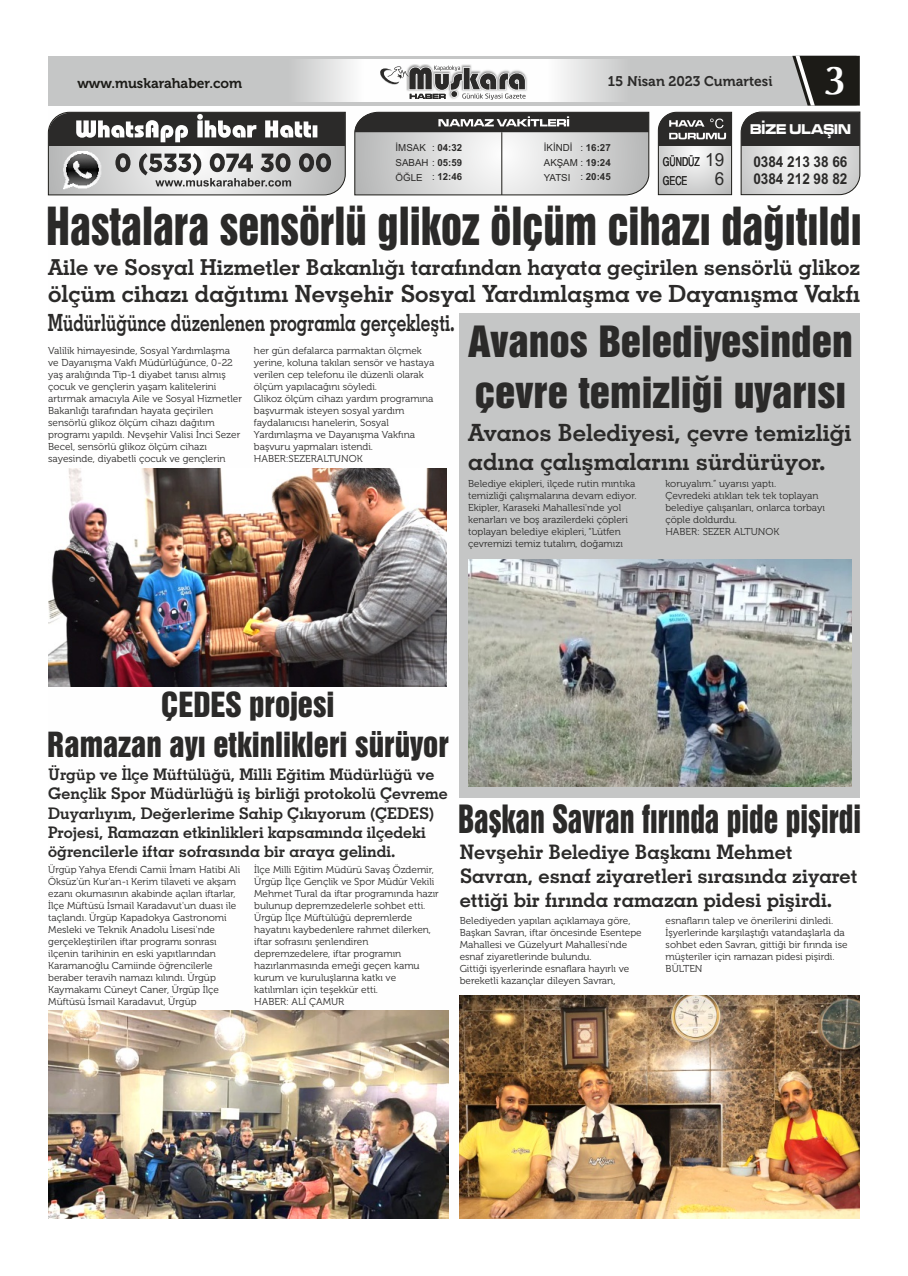
<style>
.page{position:relative;width:908px;height:1276px;background:#fff}
.page>*{position:absolute;margin:0;border:0;box-sizing:border-box;transform-origin:0 0}
.t1{font:47.9px "Swiss 921 BT";color:#2b2a29;scale:.89 1}
.t2{font:700 40.7px "Optima";color:#fefefe}
.t3{font:39.3px/51.6px "Swiss 921 BT";color:#2b2a29;scale:1.06 1}
.t4{font:35.5px "Swiss 921 BT";color:#2b2a29;scale:.84 1}
.t5{font:31.6px/40.6px "Swiss 921 BT";color:#2b2a29;text-align:center}
.t6{font:23.8px/28.5px "Geometric Slabserif 703 Bold BT";color:#2b2a29}
.t7{font:23.7px/28.4px "Geometric Slabserif 703 Bold BT";color:#2b2a29}
.t8{font:22px "Geometric Slabserif 703 Bold BT";color:#2b2a29}
.t9{font:20px/24px "Geometric Slabserif 703 Bold BT";color:#2b2a29}
.t10{font:18px "Arial";color:#2b2a29;scale:.95 1}
.t11{font:16px/19.2px "Geometric Slabserif 703 Bold BT";color:#2b2a29}
.t12{font:700 15px/17.1px "Arial Narrow";color:#2b2a29;scale:1.1 1}
.t13{font:14.7px "Microgramma D Bold Exte";color:#fefefe;scale:.85 1}
.t14{font:14px "Museo 700";color:#1c1b17}
.t15{font:14px "Museo 700";color:#2b2a29}
.t16{font:condensed 12.3px "Helvetica";color:#2b2a29;scale:.86 1}
.t17{font:10px/12px "Museo 300";color:#2b2a29}
.t18{font:9.7px/14.8px "Arial";color:#2b2a29}
.t19{font:700 9.7px "Arial";color:#2b2a29}
.s1{font-weight:700}
.s2{font-weight:400}
.s3{font-family:"Arial";font-stretch:normal;font-size:18px}
</style>
<div class="page">
<svg style="left:47px;top:111px;width:299px;height:85px;background:#90908f"></svg>
<svg style="left:354px;top:111px;width:295px;height:85px;background:#b1b1b1"></svg>
<svg style="left:657px;top:111px;width:75px;height:85px;background:#9e9e9e"></svg>
<div style="left:48px;top:56px;width:811px;height:50px;background:#c5c6c6"></div>
<img style="left:303px;top:60px;width:312px;height:41px">
<svg style="left:740px;top:56px;width:120px;height:140px"></svg>
<img style="left:406px;top:64px;width:121px;height:36px">
<svg style="left:378px;top:66px;width:148px;height:36px;background:#aeadad"></svg>
<div style="left:459px;top:313px;width:400px;height:485px;background:#c5c6c6"></div>
<img style="left:48px;top:468px;width:398px;height:219px">
<img style="left:468px;top:559px;width:382px;height:227px">
<img style="left:459px;top:995px;width:400px;height:223px">
<img style="left:48px;top:1010px;width:400px;height:208px">
<h3 class="t14" style="left:77px;top:78px;width:166px">www.muskarahaber.com</h3>
<h3 class="t15" style="left:607px;top:75px;width:166px">15 Nisan 2023 Cumartesi</h3>
<h2 class="t2" style="left:822px;top:62px;width:26px">3</h2>
<p class="t18" style="left:395px;top:141px;width:68px">İMSAK<br>SABAH : <span class="s1">05:59</span></p>
<p class="t18" style="left:543px;top:141px;width:68px">İKİNDİ<br>AKŞAM : <span class="s1">19:24</span></p>
<p class="t19" style="left:432px;top:144px;width:31px"><span class="s2">:</span> 04:32</p>
<p class="t19" style="left:580px;top:144px;width:32px"><span class="s2">:</span> 16:27</p>
<p class="t18" style="left:395px;top:171px;width:68px">ÖĞLE : <span class="s1">12:46</span></p>
<p class="t18" style="left:543px;top:171px;width:68px">YATSI : <span class="s1">20:45</span></p>
<h3 class="t13" style="left:749px;top:122px;width:120px">BİZE ULAŞIN</h3>
<p class="t16" style="left:662px;top:157px;width:73px">GÜNDÜZ <span class="s3">19</span></p>
<h3 class="t12" style="left:753px;top:155px;width:87px">0384 213 38 66<br>0384 212 98 82</h3>
<p class="t16" style="left:662px;top:176px;width:30px">GECE</p>
<h3 class="t10" style="left:714px;top:172px;width:12px">6</h3>
<h1 class="t1" style="left:46px;top:209px;width:917px">Hastalara sensörlü glikoz ölçüm cihazı dağıtıldı</h1>
<h3 class="t8" style="left:48px;top:258px;width:813px">Aile ve Sosyal Hizmetler Bakanlığı tarafından hayata geçirilen sensörlü glikoz</h3>
<h3 class="t7" style="left:48px;top:282px;width:813px">ölçüm cihazı dağıtımı Nevşehir Sosyal Yardımlaşma ve Dayanışma Vakfı<br>Müdürlüğünce düzenlenen programla gerçekleşti.</h3>
<p class="t17" style="left:48px;top:345px;width:195px">Valilik himayesinde, Sosyal Yardımlaşma ve Dayanışma Vakfı Müdürlüğünce, 0-22 yaş aralığında Tip-1 diyabet tanısı almış çocuk ve gençlerin yaşam kalitelerini artırmak amacıyla Aile ve Sosyal Hizmetler Bakanlığı tarafından hayata geçirilen sensörlü glikoz ölçüm cihazı dağıtım programı yapıldı. Nevşehir Valisi İnci Sezer Becel, sensörlü glikoz ölçüm cihazı sayesinde, diyabetli çocuk ve gençlerin</p>
<p class="t17" style="left:254px;top:345px;width:182px">her gün defalarca parmaktan ölçmek yerine, koluna takılan sensör ve hastaya verilen cep telefonu ile düzenli olarak ölçüm yapılacağını söyledi.<br>Glikoz ölçüm cihazı yardım programına başvurmak isteyen sosyal yardım faydalanıcısı hanelerin, Sosyal Yardımlaşma ve Dayanışma Vakfına başvuru yapmaları istendi.<br>HABER:SEZERALTUNOK</p>
<h3 class="t3" style="left:468px;top:321px;width:364px">Avanos Belediyesinden çevre temizliği uyarısı</h3>
<h3 class="t6" style="left:468px;top:421px;width:384px">Avanos Belediyesi, çevre temizliği adına çalışmalarını sürdürüyor.</h3>
<p class="t17" style="left:468px;top:479px;width:170px">Belediye ekipleri, ilçede rutin mıntıka temizliği çalışmalarına devam ediyor.<br>Ekipler, Karaseki Mahallesi'nde yol kenarları ve boş arazilerdeki çöpleri toplayan belediye ekipleri, “Lütfen çevremizi temiz tutalım, doğamızı</p>
<p class="t17" style="left:665px;top:479px;width:161px">koruyalım.” uyarısı yaptı.<br>Çevredeki atıkları tek tek toplayan belediye çalışanları, onlarca torbayı çöple doldurdu.<br>HABER: SEZER ALTUNOK</p>
<h3 class="t5" style="left:47px;top:688px;width:403px">ÇEDES projesi<br>Ramazan ayı etkinlikleri sürüyor</h3>
<p class="t11" style="left:48px;top:766px;width:401px">Ürgüp ve İlçe Müftülüğü, Milli Eğitim Müdürlüğü ve Gençlik Spor Müdürlüğü iş birliği protokolü Çevreme Duyarlıyım, Değerlerime Sahip Çıkıyorum (ÇEDES)<br>Projesi, Ramazan etkinlikleri kapsamında ilçedeki öğrencilerle iftar sofrasında bir araya gelindi.</p>
<p class="t17" style="left:48px;top:864px;width:193px">Ürgüp Yahya Efendi Camii İmam Hatibi Ali Öksüz'ün Kur'an-ı Kerim tilaveti ve akşam ezanı okumasının akabinde açılan iftarlar, İlçe Müftüsü İsmail Karadavut'un duası ile taçlandı. Ürgüp Kapadokya Gastronomi Mesleki ve Teknik Anadolu Lisesi'nde gerçekleştirilen iftar programı sonrası ilçenin tarihinin en eski yapıtlarından Karamanoğlu Camiinde öğrencilerle beraber teravih namazı kılındı. Ürgüp Kaymakamı Cüneyt Caner, Ürgüp İlçe Müftüsü İsmail Karadavut, Ürgüp</p>
<p class="t17" style="left:254px;top:864px;width:186px">İlçe Milli Eğitim Müdürü Savaş Özdemir, Ürgüp İlçe Gençlik ve Spor Müdür Vekili Mehmet Tural da iftar programında hazır bulunup depremzedelerle sohbet etti.<br>Ürgüp İlçe Müftülüğü depremlerde hayatını kaybedenlere rahmet dilerken, iftar sofrasını şenlendiren depremzedelere, iftar programın hazırlanmasında emeği geçen kamu kurum ve kuruluşlarına katkı ve katılımları için teşekkür etti.<br>HABER: ALİ ÇAMUR</p>
<h3 class="t4" style="left:458px;top:806px;width:481px">Başkan Savran fırında pide pişirdi</h3>
<h3 class="t9" style="left:459px;top:842px;width:399px">Nevşehir Belediye Başkanı Mehmet<br>Savran, esnaf ziyaretleri sırasında ziyaret ettiği bir fırında ramazan pidesi pişirdi.</h3>
<p class="t17" style="left:459px;top:915px;width:183px">Belediyeden yapılan açıklamaya göre, Başkan Savran, iftar öncesinde Esentepe Mahallesi ve Güzelyurt Mahallesi'nde esnaf ziyaretlerinde bulundu.<br>Gittiği işyerlerinde esnaflara hayırlı ve bereketli kazançlar dileyen Savran,</p>
<p class="t17" style="left:665px;top:915px;width:183px">esnafların talep ve önerilerini dinledi.<br>İşyerlerinde karşılaştığı vatandaşlarla da sohbet eden Savran, gittiği bir fırında ise müşteriler için ramazan pidesi pişirdi.<br>BÜLTEN</p>
</div>
